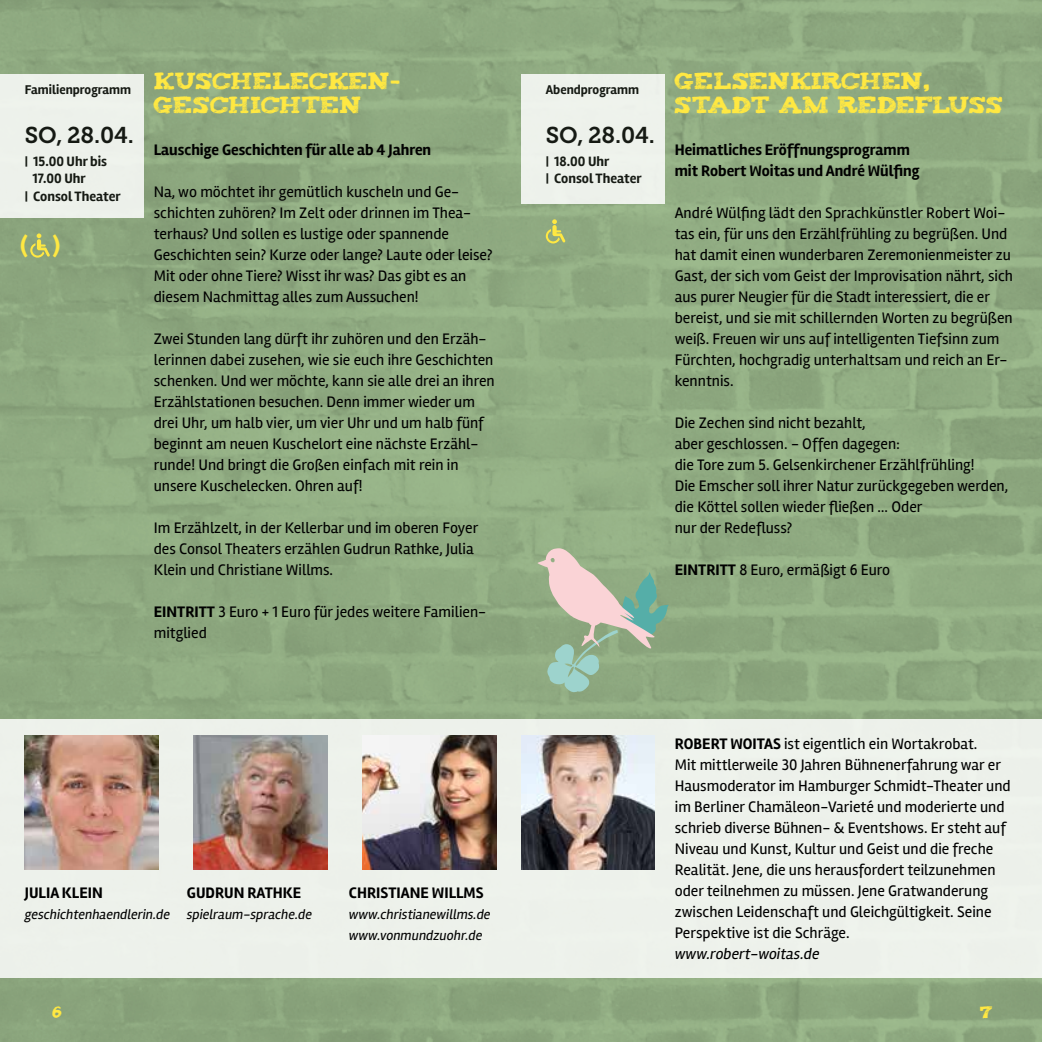
<style>
.page{position:relative;width:1042px;height:1042px;background:#fff}
.page>*{position:absolute;margin:0;border:0;box-sizing:border-box;transform-origin:0 0}
.t1{font:700 26.25px "Rambla";color:#ffe842}
.t2{font:22.75px "Museo Slab 700";letter-spacing:-.01em;color:#000}
.t3{font:19.25px/24.5px "Tiza";color:#ffe842}
.t4{font:15.75px/21px "Rambla";color:#000}
.t5{font:700 15.75px/21px "Rambla";color:#000}
.t6{font:italic 15.75px "Rambla";color:#000}
.t7{font:italic 14px/21px "Rambla";color:#000}
.t8{font:700 14px/17.5px "Rambla";color:#000}
.t9{font:14px "Tiza";color:#ffe842}
.t10{font:700 13.12px "Rambla";color:#000}
.s1{font-weight:700}
</style>
<div class="page">
<div style="left:0;top:0;width:1042px;height:1042px;background:linear-gradient(to right,#8ea980,#91ac83)"></div>
<svg style="left:537px;top:548px;width:131px;height:144px;background:#a3b69b"></svg>
<div style="left:0;top:719px;width:521px;height:258px;background:#edf1eb"></div>
<div style="left:0;top:74px;width:144px;height:144px;background:#edf1eb"></div>
<img style="left:25px;top:735px;width:134px;height:134px">
<div style="left:521px;top:74px;width:144px;height:129px;background:#eef2eb"></div>
<div style="left:521px;top:719px;width:521px;height:258px;background:#edf1eb"></div>
<img style="left:521px;top:735px;width:134px;height:134px">
<img style="left:193px;top:735px;width:134px;height:134px">
<img style="left:362px;top:735px;width:134px;height:134px">
<svg style="left:30px;top:233px;width:20px;height:25px"></svg>
<svg style="left:546px;top:219px;width:19px;height:24px"></svg>
<p class="t10" style="left:25px;top:82px;width:108px">Familienprogramm</p>
<h2 class="t2" style="left:25px;top:122px;width:111px">SO, 28.04.</h2>
<p class="t8" style="left:25px;top:152px;width:84px">| 15.00 Uhr bis</p>
<p class="t8" style="left:33px;top:170px;width:55px">17.00 Uhr</p>
<p class="t8" style="left:25px;top:187px;width:97px">| Consol Theater</p>
<h1 class="t1" style="left:20px;top:230px;width:42px">( )</h1>
<p class="t3" style="left:154px;top:66px;width:248px">KUSCHELECKEN-<br>GESCHICHTEN</p>
<p class="t5" style="left:154px;top:139px;width:279px">Lauschige Geschichten für alle ab 4 Jahren</p>
<p class="t4" style="left:154px;top:181px;width:340px">Na, wo möchtet ihr gemütlich kuscheln und Ge&shy;schichten zuhören? Im Zelt oder drinnen im Thea&shy;terhaus? Und sollen es lustige oder spannende Geschichten sein? Kurze oder lange? Laute oder leise?<br>Mit oder ohne Tiere? Wisst ihr was? Das gibt es an diesem Nachmittag alles zum Aussuchen!</p>
<p class="t4" style="left:154px;top:328px;width:342px">Zwei Stunden lang dürft ihr zuhören und den Erzäh&shy;lerinnen dabei zusehen, wie sie euch ihre Geschichten schenken. Und wer möchte, kann sie alle drei an ihren Erzählstationen besuchen. Denn immer wieder um drei Uhr, um halb vier, um vier Uhr und um halb fünf beginnt am neuen Kuschelort eine nächste Erzähl&shy;runde! Und bringt die Großen einfach mit rein in unsere Kuschelecken. Ohren auf!</p>
<p class="t4" style="left:154px;top:517px;width:326px">Im Erzählzelt, in der Kellerbar und im oberen Foyer des Consol Theaters erzählen Gudrun Rathke, Julia<br>Klein und Christiane Willms.</p>
<p class="t4" style="left:154px;top:601px;width:334px"><span class="s1">EINTRITT</span> 3 Euro + 1 Euro für jedes weitere Familien&shy;mitglied</p>
<p class="t5" style="left:25px;top:882px;width:80px">JULIA KLEIN</p>
<p class="t7" style="left:25px;top:903px;width:147px">geschichtenhaendlerin.de</p>
<p class="t5" style="left:187px;top:882px;width:116px">GUDRUN RATHKE</p>
<p class="t7" style="left:187px;top:903px;width:127px">spielraum-sprache.de</p>
<p class="t5" style="left:349px;top:882px;width:136px">CHRISTIANE WILLMS</p>
<p class="t7" style="left:349px;top:903px;width:143px">www.christianewillms.de www.vonmundzuohr.de</p>
<p class="t10" style="left:546px;top:82px;width:95px">Abendprogramm</p>
<h2 class="t2" style="left:546px;top:122px;width:111px">SO, 28.04.</h2>
<p class="t8" style="left:546px;top:152px;width:97px">| 18.00 Uhr<br>| Consol Theater</p>
<p class="t3" style="left:675px;top:66px;width:330px">GELSENKIRCHEN,<br>STADT AM REDEFLUSS</p>
<p class="t5" style="left:675px;top:139px;width:246px">Heimatliches Eröffnungsprogramm mit Robert Woitas und André Wülfing</p>
<p class="t4" style="left:675px;top:202px;width:340px">André Wülfing lädt den Sprachkünstler Robert Woi&shy;tas ein, für uns den Erzählfrühling zu begrüßen. Und hat damit einen wunderbaren Zeremonienmeister zu Gast, der sich vom Geist der Improvisation nährt, sich aus purer Neugier für die Stadt interessiert, die er bereist, und sie mit schillernden Worten zu begrüßen weiß. Freuen wir uns auf intelligenten Tiefsinn zum Fürchten, hochgradig unterhaltsam und reich an Er&shy;kenntnis.</p>
<p class="t4" style="left:675px;top:412px;width:335px">Die Zechen sind nicht bezahlt,<br>aber geschlossen. - Offen dagegen:<br>die Tore zum 5. Gelsenkirchener Erzählfrühling!<br>Die Emscher soll ihrer Natur zurückgegeben werden, die Köttel sollen wieder fließen … Oder<br>nur der Redefluss?</p>
<p class="t4" style="left:675px;top:559px;width:217px"><span class="s1">EINTRITT</span> 8 Euro, ermäßigt 6 Euro</p>
<p class="t4" style="left:675px;top:733px;width:337px"><span class="s1">ROBERT WOITAS</span> ist eigentlich ein Wortakrobat.<br>Mit mittlerweile 30 Jahren Bühnenerfahrung war er Hausmoderator im Hamburger Schmidt-Theater und im Berliner Chamäleon-Varieté und moderierte und schrieb diverse Bühnen- &amp; Eventshows. Er steht auf Niveau und Kunst, Kultur und Geist und die freche Realität. Jene, die uns herausfordert teilzunehmen oder teilnehmen zu müssen. Jene Gratwanderung zwischen Leidenschaft und Gleichgültigkeit. Seine Perspektive ist die Schräge.</p>
<p class="t6" style="left:675px;top:944px;width:146px">www.robert-woitas.de</p>
<p class="t9" style="left:52px;top:1000px;width:11px">6</p>
<p class="t9" style="left:980px;top:1000px;width:14px">7</p>
</div>
